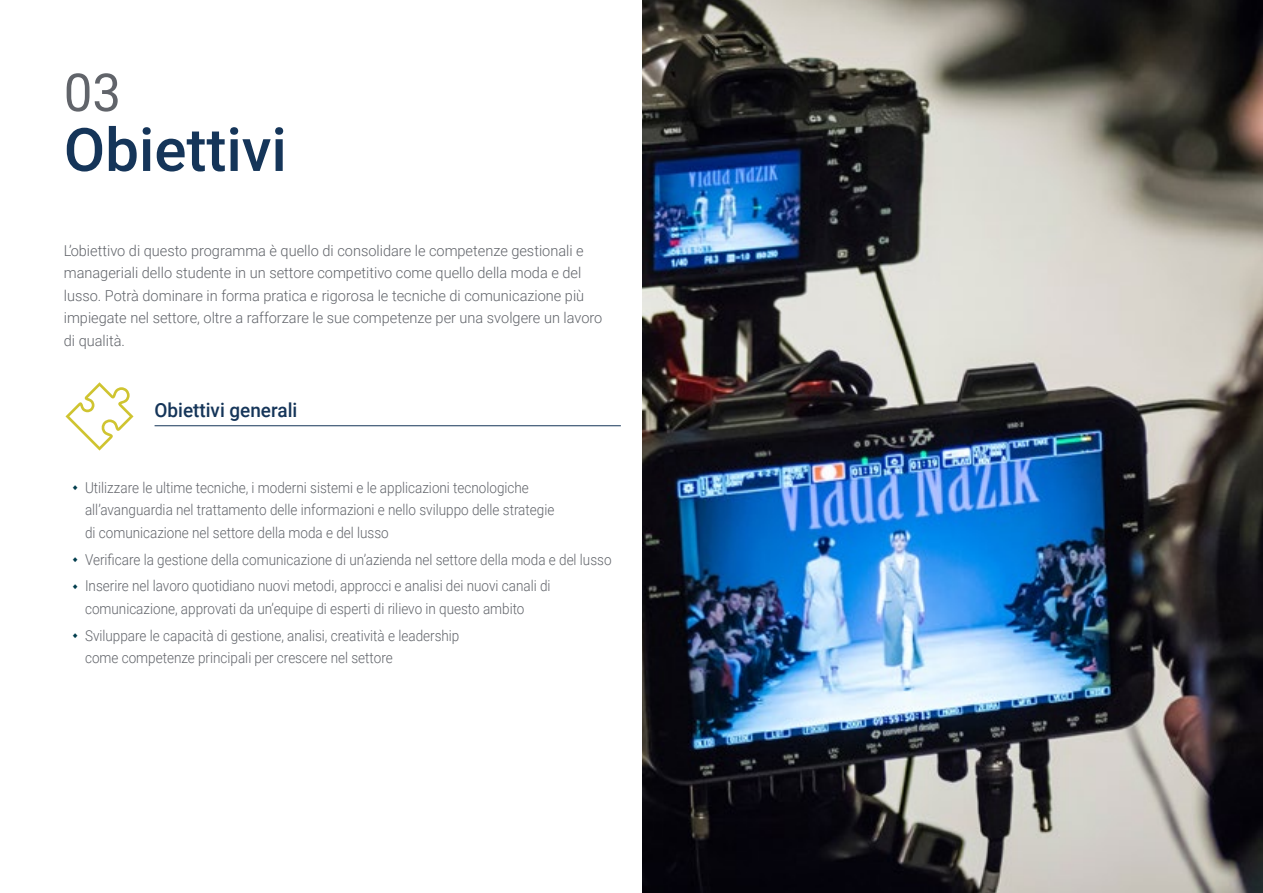
<style>
.page{position:relative;width:1263px;height:893px;background:#fff}
.page>*{position:absolute;margin:0;border:0;box-sizing:border-box;transform-origin:0 0}
.t1{font:500 60px "Roboto";color:#153559}
.t2{font:52.5px "Roboto";color:#61646a}
.t3{font:500 19.5px "Roboto";color:#153559}
.t4{font:300 15px/22.5px "Roboto";color:#61646a;scale:.9 1}
.t5{font:300 15px/22.5px "Roboto";color:#61646a}
</style>
<div class="page">
<img style="left:642px;top:0;width:621px;height:893px">
<hr style="left:155px;top:425px;width:466px;height:1px;background:#153558">
<svg style="left:65px;top:382px;width:69px;height:69px"></svg>
<h2 class="t2" style="left:64px;top:56px;width:59px">03</h2>
<h1 class="t1" style="left:64px;top:108px;width:224px">Obiettivi</h1>
<p class="t5" style="left:64px;top:239px;width:540px">L’obiettivo di questo programma è quello di consolidare le competenze gestionali e manageriali dello studente in un settore competitivo come quello della moda e del lusso. Potrà dominare in forma pratica e rigorosa le tecniche di comunicazione più impiegate nel settore, oltre a rafforzare le sue competenze per una svolgere un lavoro di qualità.</p>
<h3 class="t3" style="left:155px;top:397px;width:144px">Obiettivi generali</h3>
<p class="t4" style="left:85px;top:476px;width:523px">Utilizzare le ultime tecniche, i moderni sistemi e le applicazioni tecnologiche all’avanguardia nel trattamento delle informazioni e nello sviluppo delle strategie di comunicazione nel settore della moda e del lusso</p>
<p class="t4" style="left:85px;top:545px;width:587px;line-height:26.7px">Verificare la gestione della comunicazione di un’azienda nel settore della moda e del lusso<br>Inserire nel lavoro quotidiano nuovi metodi, approcci e analisi dei nuovi canali di</p>
<p class="t4" style="left:85px;top:595px;width:490px;line-height:26.7px">comunicazione, approvati da un’equipe di esperti di rilievo in questo ambito<br>Sviluppare le capacità di gestione, analisi, creatività e leadership</p>
<p class="t4" style="left:85px;top:646px;width:343px">come competenze principali per crescere nel settore</p>
</div>
